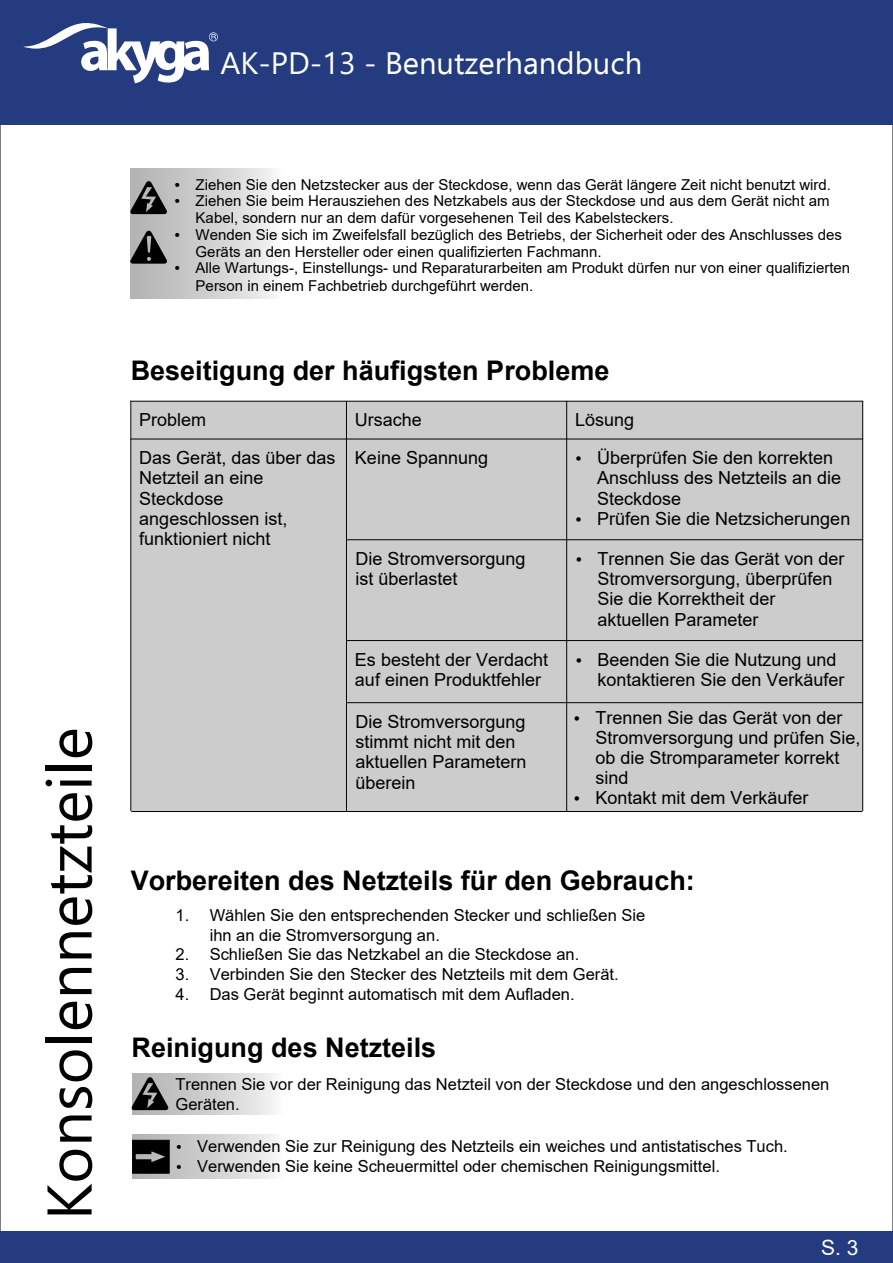
<style>
.page{position:relative;width:893px;height:1263px;background:#fff}
.page>*{position:absolute;margin:0;border:0;box-sizing:border-box;transform-origin:0 0}
.t1{font:63px "Ebrima";color:#020202}
.t2{font:31.05px "Ebrima";color:#fff}
.t3{font:700 27px "Arial";color:#000}
.t4{font:21px "Arial";color:#fff}
.t5{font:18px/20.1px "Arial";color:#000}
.t6{font:18px "Arial";color:#000}
.t7{font:16.5px/19.8px "Arial";color:#000}
.t8{font:16.5px/19.8px "Arial";color:#000}
.t9{font:15px/17px "Arial";color:#000}
.s1{font-style:inherit}
</style>
<div class="page">
<div style="left:0;top:0;width:893px;height:124px;background:#243b7f"></div>
<svg style="left:23px;top:23px;width:195px;height:60px"></svg>
<div style="left:0;top:1231px;width:893px;height:31px;background:#243b7f"></div>
<div style="left:130px;top:168px;width:152px;height:131px;background:linear-gradient(to right,#aeaeae,#f4f4f4)"></div>
<svg style="left:130px;top:231px;width:37px;height:33px"></svg>
<div style="left:131px;top:401px;width:732px;height:411px;background:#ccc"></div>
<hr style="left:130px;top:401px;width:1px;height:410px;background:#000">
<hr style="left:346px;top:401px;width:1px;height:411px;background:#000">
<hr style="left:566px;top:401px;width:1px;height:410px;background:#000">
<hr style="left:862px;top:401px;width:1px;height:410px;background:#000">
<hr style="left:131px;top:811px;width:731px;height:1px;background:#000">
<hr style="left:346px;top:702px;width:517px;height:1px;background:#000">
<hr style="left:346px;top:640px;width:517px;height:1px;background:#000">
<hr style="left:346px;top:539px;width:517px;height:1px;background:#000">
<hr style="left:130px;top:439px;width:733px;height:1px;background:#000">
<hr style="left:130px;top:401px;width:733px;height:1px;background:#000">
<div style="left:132px;top:1134px;width:151px;height:45px;background:linear-gradient(to right,#aeaeae,#f3f3f3)"></div>
<svg style="left:132px;top:1139px;width:38px;height:35px"></svg>
<div style="left:132px;top:1073px;width:151px;height:42px;background:linear-gradient(to right,#aeaeae,#f3f3f3)"></div>
<svg style="left:132px;top:1077px;width:36px;height:33px"></svg>
<svg style="left:130px;top:181px;width:37px;height:33px"></svg>
<svg style="left:175px;top:182px;width:4px;height:5px"></svg>
<svg style="left:175px;top:199px;width:4px;height:4px"></svg>
<svg style="left:175px;top:233px;width:4px;height:4px"></svg>
<svg style="left:175px;top:266px;width:4px;height:4px"></svg>
<svg style="left:177px;top:1144px;width:4px;height:5px"></svg>
<svg style="left:177px;top:1164px;width:4px;height:4px"></svg>
<h2 class="t2" style="left:220px;top:52px;width:423px">AK-PD-13 - Benutzerhandbuch</h2>
<h1 class="t1" style="left:23px;top:1220px;width:494px;rotate:-90deg">Konsolennetzteile</h1>
<p class="t9" style="left:196px;top:176px;width:656px">Ziehen Sie den Netzstecker aus der Steckdose, wenn das Gerät längere Zeit nicht benutzt wird.<br>Ziehen Sie beim Herausziehen des Netzkabels aus der Steckdose und aus dem Gerät nicht am Kabel, sondern nur an dem dafür vorgesehenen Teil des Kabelsteckers.<br>Wenden Sie sich im Zweifelsfall bezüglich des Betriebs, der Sicherheit oder des Anschlusses des Geräts an den Hersteller oder einen qualifizierten Fachmann.<br>Alle Wartungs-, Einstellungs- und Reparaturarbeiten am Produkt dürfen nur von einer qualifizierten Person in einem Fachbetrieb durchgeführt werden.</p>
<h3 class="t3" style="left:131px;top:352px;width:480px">Beseitigung der häufigsten Probleme</h3>
<p class="t5" style="left:139px;top:409px;width:69px">Problem</p>
<p class="t5" style="left:355px;top:410px;width:69px">Ursache</p>
<p class="t5" style="left:575px;top:410px;width:61px">Lösung</p>
<p class="t5" style="left:139px;top:448px;width:198px">Das Gerät, das über das<br>Netzteil an eine<br>Steckdose angeschlossen ist, funktioniert nicht</p>
<p class="t5" style="left:355px;top:448px;width:135px">Keine Spannung</p>
<p class="t5" style="left:597px;top:448px;width:255px">Überprüfen Sie den korrekten<br>Anschluss des Netzteils an die<br>Steckdose<br>Prüfen Sie die Netzsicherungen</p>
<p class="t5" style="left:355px;top:549px;width:172px">Die Stromversorgung ist überlastet</p>
<p class="t5" style="left:597px;top:549px;width:249px">Trennen Sie das Gerät von der<br>Stromversorgung, überprüfen<br>Sie die Korrektheit der aktuellen Parameter</p>
<p class="t5" style="left:355px;top:649px;width:195px">Es besteht der Verdacht auf einen Produktfehler</p>
<p class="t5" style="left:597px;top:650px;width:249px">Beenden Sie die Nutzung und kontaktieren Sie den Verkäufer</p>
<p class="t5" style="left:355px;top:712px;width:173px">Die Stromversorgung stimmt nicht mit den aktuellen Parametern überein</p>
<p class="t5" style="left:595px;top:707px;width:267px">Trennen Sie das Gerät von der<br>Stromversorgung und prüfen Sie, ob die Stromparameter korrekt sind</p>
<p class="t6" style="left:595px;top:786px;width:215px">Kontakt mit dem Verkäufer</p>
<h3 class="t3" style="left:131px;top:861px;width:566px">Vorbereiten des Netzteils für den Gebrauch:</h3>
<p class="t7" style="left:210px;top:905px;width:437px;text-indent:-34px">1. Wählen Sie den entsprechenden Stecker und schließen Sie ihn an die Stromversorgung an.</p>
<p class="t7" style="left:176px;top:945px;width:405px">2. Schließen Sie das Netzkabel an die Steckdose an.</p>
<p class="t7" style="left:176px;top:964px;width:445px">3. Verbinden Sie den Stecker des Netzteils mit dem Gerät.</p>
<p class="t7" style="left:176px;top:984px;width:401px">4. Das Gerät beginnt automatisch mit dem Aufladen.</p>
<h3 class="t3" style="left:132px;top:1028px;width:306px">Reinigung des Netzteils</h3>
<p class="t8" style="left:176px;top:1074px;width:655px">Trennen Sie vor der Reinigung das Netzteil von der Steckdose und den angeschlossenen<br>Geräten.</p>
<p class="t8" style="left:197px;top:1136px;width:592px">Verwenden Sie zur Reinigung des Netzteils ein weiches und antistatisches Tuch.<br>Verwenden Sie keine Scheuermittel oder chemischen Reinigungsmittel.</p>
<p class="t4" style="left:821px;top:1240px;width:39px"><span class="s1">S</span>. 3</p>
</div>
